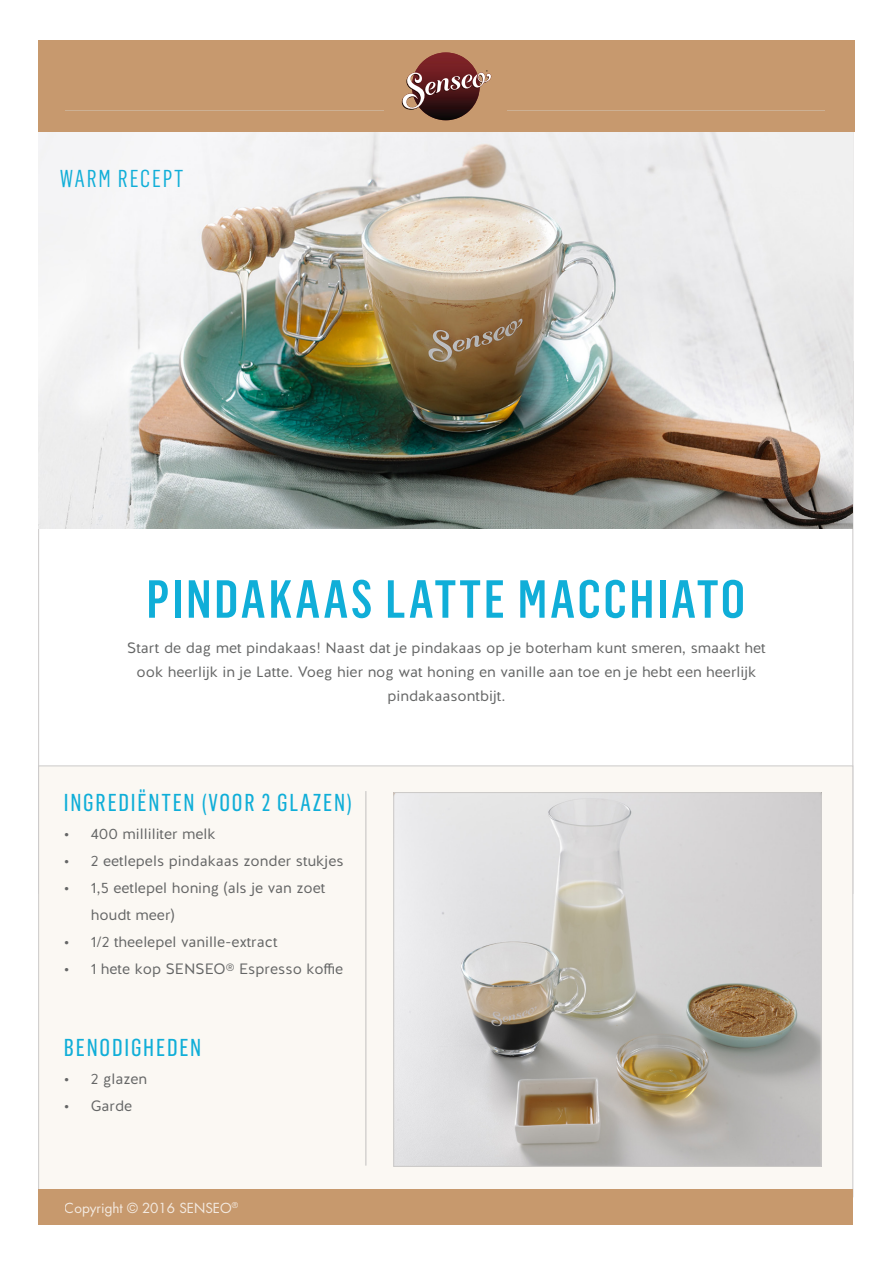
<style>
.page{position:relative;width:893px;height:1263px;background:#fff}
.page>*{position:absolute;margin:0;border:0;box-sizing:border-box;transform-origin:0 0}
.t1{font:500 52.5px "Flama Condensed";letter-spacing:.05em;color:#10aed8}
.t2{font:24px "Flama Condensed Basic";letter-spacing:.075em;color:#10aed8}
.t3{font:24px "Flama Condensed";letter-spacing:.075em;color:#10aed8}
.t4{font:15px/24px "Halis R";color:#656666;text-align:center}
.t5{font:13.5px "Futura Std";color:#fff}
</style>
<div class="page">
<div style="left:38px;top:765px;width:815px;height:432px;background:#fbf8f3;border:1px solid #cbc9c9"></div>
<img style="left:38px;top:132px;width:814px;height:396px">
<div style="left:38px;top:41px;width:817px;height:91px;background:#c7996e"></div>
<svg style="left:412px;top:52px;width:68px;height:68px"></svg>
<svg style="left:402px;top:52px;width:89px;height:58px"></svg>
<hr style="left:65px;top:110px;width:319px;height:1px;background:#ccb094">
<hr style="left:507px;top:110px;width:317px;height:1px;background:#ccb094">
<div style="left:38px;top:1189px;width:815px;height:36px;background:#c7996d"></div>
<hr style="left:366px;top:791px;width:1px;height:374px;background:#c1bfbe">
<img style="left:395px;top:794px;width:424px;height:371px">
<p class="t3" style="left:60px;top:163px;width:125px">WARM RECEPT</p>
<p class="t1" style="left:146px;top:566px;width:600px">PINDAKAAS LATTE MACCHIATO</p>
<p class="t4" style="left:127px;top:636px;width:640px">Start de dag met pindakaas! Naast dat je pindakaas op je boterham kunt smeren, smaakt het ook heerlijk in je Latte. Voeg hier nog wat honing en vanille aan toe en je hebt een heerlijk pindakaasontbijt.</p>
<p class="t2" style="left:64px;top:787px;width:289px">INGREDIËNTEN (VOOR 2 GLAZEN)</p>
<p class="t4" style="left:64px;top:822px;width:153px">• 400 milliliter melk</p>
<p class="t4" style="left:64px;top:849px;width:281px">• 2 eetlepels pindakaas zonder stukjes</p>
<p class="t4" style="left:91px;top:874px;width:236px;line-height:27px;text-align:left;text-indent:-27px">• 1,5 eetlepel honing (als je van zoet houdt meer)</p>
<p class="t4" style="left:64px;top:930px;width:215px">• 1/2 theelepel vanille-extract</p>
<p class="t4" style="left:64px;top:957px;width:281px">• 1 hete kop SENSEO® Espresso koffie</p>
<p class="t2" style="left:64px;top:1032px;width:139px">BENODIGHEDEN</p>
<p class="t4" style="left:64px;top:1067px;width:85px">• 2 glazen</p>
<p class="t4" style="left:64px;top:1094px;width:70px">• Garde</p>
<p class="t5" style="left:65px;top:1199px;width:175px">Copyright © 2016 SENSEO<sup>®</sup></p>
</div>
